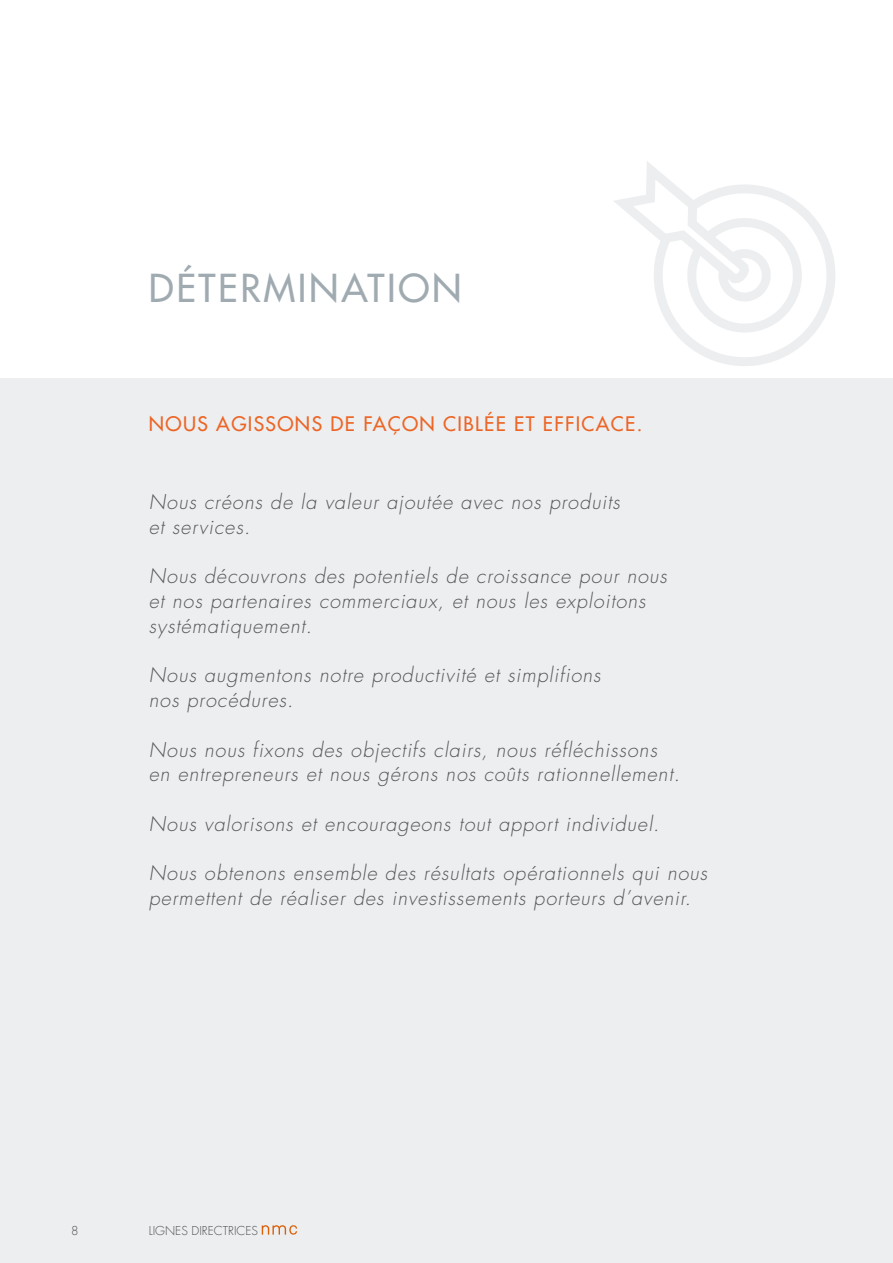
<style>
.page{position:relative;width:893px;height:1263px;background:#fff}
.page>*{position:absolute;margin:0;border:0;box-sizing:border-box;transform-origin:0 0}
.t1{font:500 37.5px "Futura CE";letter-spacing:.07em;color:#a0abb1}
.t2{font:italic 300 19.8px/24.8px "Futura CE";letter-spacing:.05em;color:#575756}
.t3{font:500 19.5px "Futura CE";letter-spacing:.07em;color:#ec6525}
.t4{font:300 12px "Futura LT";color:#575756}
</style>
<div class="page">
<svg style="left:614px;top:161px;width:221px;height:205px"></svg>
<div style="left:0;top:378px;width:893px;height:885px;background:#eceef0"></div>
<h1 class="t1" style="left:149px;top:262px;width:314px">DÉTERMINATION</h1>
<p class="t3" style="left:149px;top:410px;width:495px">NOUS AGISSONS DE FAÇON CIBLÉE ET EFFICACE.</p>
<p class="t2" style="left:149px;top:490px;width:473px">Nous créons de la valeur ajoutée avec nos produits et services.</p>
<p class="t2" style="left:149px;top:564px;width:520px">Nous découvrons des potentiels de croissance pour nous et nos partenaires commerciaux, et nous les exploitons systématiquement.</p>
<p class="t2" style="left:149px;top:663px;width:453px">Nous augmentons notre productivité et simplifions nos procédures.</p>
<p class="t2" style="left:149px;top:737px;width:533px">Nous nous fixons des objectifs clairs, nous réfléchissons en entrepreneurs et nous gérons nos coûts rationnellement.</p>
<p class="t2" style="left:149px;top:811px;width:512px">Nous valorisons et encourageons tout apport individuel.</p>
<p class="t2" style="left:149px;top:861px;width:560px">Nous obtenons ensemble des résultats opérationnels qui nous permettent de réaliser des investissements porteurs d’avenir.</p>
<p class="t4" style="left:71px;top:1224px;width:9px">8</p>
<p class="t4" style="left:149px;top:1223px;width:111px">LIGNES DIRECTRICES</p>
</div>
